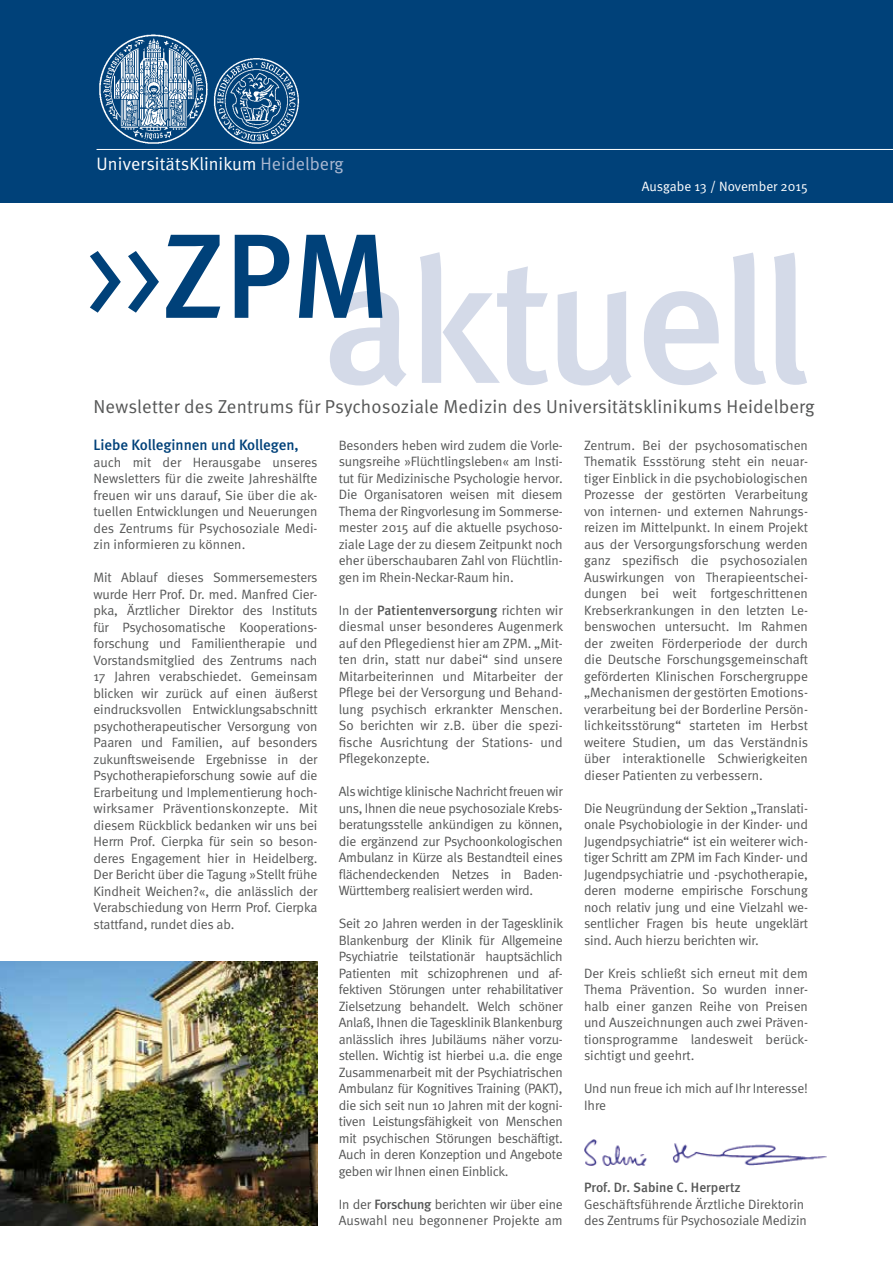
<style>
.page{position:relative;width:893px;height:1263px;background:#fff}
.page>*{position:absolute;margin:0;border:0;box-sizing:border-box;transform-origin:0 0}
.t1{font:500 177px "Meta";letter-spacing:-.03em;color:#d4dae8}
.t2{font:500 120px "Meta";color:#004179}
.t3{font:18.75px "Meta Normal";letter-spacing:.01em;color:#565757}
.t4{font:18px "Meta Normal";color:#fff}
.t5{font:500 15px "Meta";letter-spacing:-.005em;color:#004179}
.t6{font:13.5px/16.5px "Meta Normal";letter-spacing:-.01em;color:#565757;text-align:justify}
.t7{font:500 13.5px "Meta";color:#565757}
.t8{font:13.5px "Meta Normal";color:#fff}
.s1{color:#abb8d1}
.s2{font-family:"Meta Normal";font-weight:400}
.s3{font-family:"Meta";font-weight:500}
</style>
<div class="page">
<div style="left:0;top:0;width:893px;height:202px;background:#004179"></div>
<hr style="left:97px;top:149px;width:796px;height:1px;background:#fff">
<img style="left:99px;top:34px;width:201px;height:110px">
<img style="left:0;top:962px;width:317px;height:264px">
<img style="left:584px;top:1139px;width:243px;height:27px">
<h3 class="t4" style="left:97px;top:153px;width:249px">UniversitätsKlinikum <span class="s1">Heidelberg</span></h3>
<p class="t8" style="left:642px;top:179px;width:168px">Ausgabe 13 / November 2015</p>
<h2 class="t2" style="left:85px;top:207px;width:306px"><span class="s2">&gt;&gt;</span>ZPM</h2>
<h1 class="t1" style="left:322px;top:219px;width:489px">aktuell</h1>
<h3 class="t3" style="left:94px;top:395px;width:722px">Newsletter des Zentrums für Psychosoziale Medizin des Universitätsklinikums Heidelberg</h3>
<p class="t5" style="left:94px;top:436px;width:207px">Liebe Kolleginnen und Kollegen,</p>
<p class="t6" style="left:94px;top:453px;width:226px">auch mit der Herausgabe unseres Newsletters für die zweite Jahreshälfte freuen wir uns darauf, Sie über die ak&shy;tuellen Entwicklungen und Neuerungen des Zentrums für Psychosoziale Medi&shy;zin informieren zu können.</p>
<p class="t6" style="left:94px;top:569px;width:226px">Mit Ablauf dieses Sommersemesters wurde Herr Prof. Dr. med. Manfred Cier&shy;pka, Ärztlicher Direktor des Instituts für Psychosomatische Kooperations&shy;forschung und Familientherapie und Vorstandsmitglied des Zentrums nach 17 Jahren verabschiedet. Gemeinsam blicken wir zurück auf einen äußerst eindrucksvollen Entwicklungsabschnitt psychotherapeutischer Versorgung von Paaren und Familien, auf besonders zukunftsweisende Ergebnisse in der Psychotherapieforschung sowie auf die Erarbeitung und Implementierung hoch&shy;wirksamer Präventionskonzepte. Mit diesem Rückblick bedanken wir uns bei Herrn Prof. Cierpka für sein so beson&shy;deres Engagement hier in Heidelberg.<br>Der Bericht über die Tagung »Stellt frühe Kindheit Weichen?«, die anlässlich der Verabschiedung von Herrn Prof. Cierpka stattfand, rundet dies ab.</p>
<p class="t6" style="left:339px;top:437px;width:225px">Besonders heben wird zudem die Vorle&shy;sungsreihe »Flüchtlingsleben« am Insti&shy;tut für Medizinische Psychologie hervor.<br>Die Organisatoren weisen mit diesem Thema der Ringvorlesung im Sommerse&shy;mester 2015 auf die aktuelle psychoso&shy;ziale Lage der zu diesem Zeitpunkt noch eher überschaubaren Zahl von Flüchtlin&shy;gen im Rhein-Neckar-Raum hin.</p>
<p class="t7" style="left:339px;top:602px;width:225px"><span class="s2">In der</span> Patientenversorgung <span class="s2">richten wir</span></p>
<p class="t6" style="left:339px;top:618px;width:226px">diesmal unser besonderes Augenmerk auf den Pflegedienst hier am ZPM. „Mit&shy;ten drin, statt nur dabei“ sind unsere Mitarbeiterinnen und Mitarbeiter der Pflege bei der Versorgung und Behand&shy;lung psychisch erkrankter Menschen.<br>So berichten wir z.B. über die spezi&shy;fische Ausrichtung der Stations- und Pflegekonzepte.</p>
<p class="t6" style="left:339px;top:783px;width:226px">Als wichtige klinische Nachricht freuen wir uns, Ihnen die neue psychosoziale Krebs&shy;beratungsstelle ankündigen zu können, die ergänzend zur Psychoonkologischen Ambulanz in Kürze als Bestandteil eines flächendeckenden Netzes in Baden-Württemberg realisiert werden wird.</p>
<p class="t6" style="left:339px;top:915px;width:226px">Seit 20 Jahren werden in der Tagesklinik Blankenburg der Klinik für Allgemeine Psychiatrie teilstationär hauptsächlich Patienten mit schizophrenen und af&shy;fektiven Störungen unter rehabilitativer Zielsetzung behandelt. Welch schöner Anlaß, Ihnen die Tagesklinik Blankenburg anlässlich ihres Jubiläums näher vorzu&shy;stellen. Wichtig ist hierbei u.a. die enge Zusammenarbeit mit der Psychiatrischen Ambulanz für Kognitives Training (PAKT), die sich seit nun 10 Jahren mit der kogni&shy;tiven Leistungsfähigkeit von Menschen mit psychischen Störungen beschäftigt.<br>Auch in deren Konzeption und Angebote geben wir Ihnen einen Einblick.</p>
<p class="t6" style="left:339px;top:1196px;width:225px">In der <span class="s3">Forschung</span> berichten wir über eine<br>Auswahl neu begonnener Projekte am</p>
<p class="t6" style="left:584px;top:437px;width:226px">Zentrum. Bei der psychosomatischen Thematik Essstörung steht ein neuar&shy;tiger Einblick in die psychobiologischen Prozesse der gestörten Verarbeitung von internen- und externen Nahrungs&shy;reizen im Mittelpunkt. In einem Projekt aus der Versorgungsforschung werden ganz spezifisch die psychosozialen Auswirkungen von Therapieentschei&shy;dungen bei weit fortgeschrittenen Krebserkrankungen in den letzten Le&shy;benswochen untersucht. Im Rahmen der zweiten Förderperiode der durch die Deutsche Forschungsgemeinschaft geförderten Klinischen Forschergruppe „Mechanismen der gestörten Emotions&shy;verarbeitung bei der Borderline Persön&shy;lichkeitsstörung“ starteten im Herbst weitere Studien, um das Verständnis über interaktionelle Schwierigkeiten dieser Patienten zu verbessern.</p>
<p class="t6" style="left:584px;top:800px;width:226px">Die Neugründung der Sektion „Translati&shy;onale Psychobiologie in der Kinder- und Jugendpsychiatrie“ ist ein weiterer wich&shy;tiger Schritt am ZPM im Fach Kinder- und Jugendpsychiatrie und -psychotherapie, deren moderne empirische Forschung noch relativ jung und eine Vielzahl we&shy;sentlicher Fragen bis heute ungeklärt sind. Auch hierzu berichten wir.</p>
<p class="t6" style="left:584px;top:965px;width:225px">Der Kreis schließt sich erneut mit dem Thema Prävention. So wurden inner&shy;halb einer ganzen Reihe von Preisen und Auszeichnungen auch zwei Präven&shy;tionsprogramme landesweit berück&shy;sichtigt und geehrt.</p>
<p class="t6" style="left:584px;top:1080px;width:225px">Und nun freue ich mich auf Ihr Interesse!<br>Ihre</p>
<p class="t7" style="left:584px;top:1180px;width:158px">Prof. Dr. Sabine C. Herpertz</p>
<p class="t6" style="left:584px;top:1196px;width:224px">Geschäftsführende Ärztliche Direktorin des Zentrums für Psychosoziale Medizin</p>
</div>
